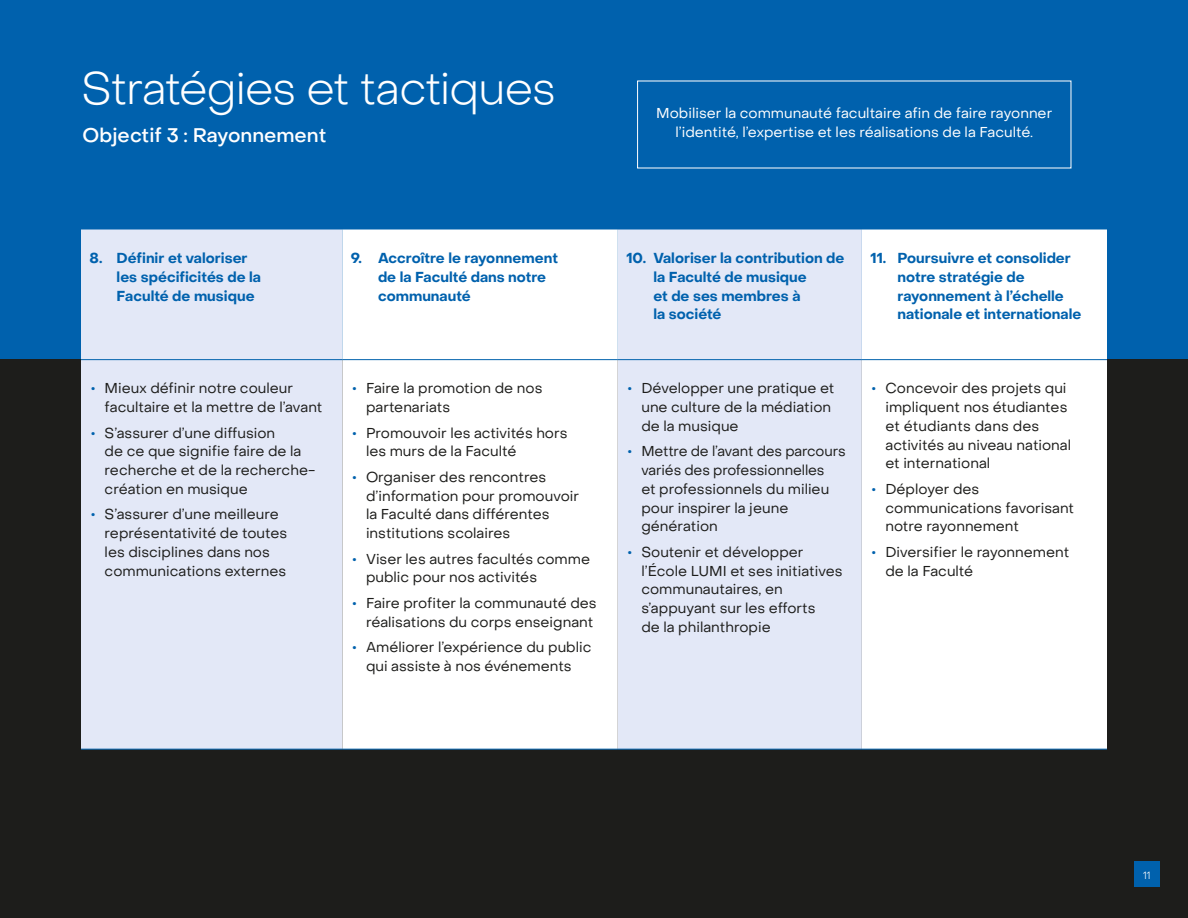
<style>
.page{position:relative;width:1188px;height:918px;background:#0061ad}
.page>*{position:absolute;margin:0;border:0;box-sizing:border-box;transform-origin:0 0}
.t1{font:300 45px "PP Object Sans";letter-spacing:-.025em;color:#fff}
.t2{font:500 19.5px "PP Object Sans";color:#fff}
.t3{font:14.25px/18.8px "PP Object Sans";color:#1d1d1b}
.t4{font:700 14.25px/18.8px "PP Object Sans";color:#0061ad}
.t5{font:14.25px/18.8px "PP Object Sans";color:#fff;text-align:center}
.t6{font:300 10.5px "PP Object Sans";color:#fff}
.s1{font-weight:700;color:#0061ad}
</style>
<div class="page">
<div style="left:0;top:360px;width:1188px;height:558px;background:#1d1d1b"></div>
<div style="left:81px;top:230px;width:261px;height:519px;background:#e3e8f7"></div>
<svg style="left:342px;top:230px;width:765px;height:519px;background:#f5f6fb"></svg>
<hr style="left:81px;top:359px;width:261px;height:1px;background:#0061ad">
<hr style="left:342px;top:359px;width:276px;height:1px;background:#0061ad">
<hr style="left:618px;top:359px;width:244px;height:1px;background:#0061ad">
<hr style="left:862px;top:359px;width:245px;height:1px;background:#0061ad">
<hr style="left:81px;top:749px;width:261px;height:1px;background:#0061ad">
<hr style="left:342px;top:749px;width:276px;height:1px;background:#0061ad">
<hr style="left:618px;top:749px;width:244px;height:1px;background:#0061ad">
<hr style="left:862px;top:749px;width:245px;height:1px;background:#0061ad">
<div style="left:1134px;top:861px;width:26px;height:26px;background:#0061ad"></div>
<h1 class="t1" style="left:81px;top:62px;width:476px">Stratégies et tactiques</h1>
<h2 class="t2" style="left:83px;top:123px;width:245px">Objectif 3 : Rayonnement</h2>
<p class="t5" style="left:656px;top:104px;width:398px">Mobiliser la communauté facultaire afin de faire rayonner l’identité, l’expertise et les réalisations de la Faculté.</p>
<p class="t4" style="left:117px;top:249px;width:146px;text-indent:-27px">8. Définir et valoriser les spécificités de la<br>Faculté de musique</p>
<p class="t4" style="left:378px;top:249px;width:182px;text-indent:-27px">9. Accroître le rayonnement de la Faculté dans notre communauté</p>
<p class="t4" style="left:653px;top:249px;width:192px;text-indent:-27px">10. Valoriser la contribution de la Faculté de musique<br>et de ses membres à<br>la société</p>
<p class="t4" style="left:898px;top:249px;width:185px;text-indent:-27px">11. Poursuivre et consolider notre stratégie de rayonnement à l’échelle nationale et internationale</p>
<p class="t3" style="left:105px;top:379px;width:219px;text-indent:-13px"><span class="s1">•</span> Mieux définir notre couleur facultaire et la mettre de l’avant</p>
<p class="t3" style="left:105px;top:423px;width:212px;text-indent:-13px"><span class="s1">•</span> S’assurer d’une diffusion<br>de ce que signifie faire de la recherche et de la recherche&shy;création en musique</p>
<p class="t3" style="left:105px;top:505px;width:184px;text-indent:-13px"><span class="s1">•</span> S’assurer d’une meilleure représentativité de toutes les disciplines dans nos communications externes</p>
<p class="t3" style="left:366px;top:379px;width:178px;text-indent:-13px"><span class="s1">•</span> Faire la promotion de nos partenariats</p>
<p class="t3" style="left:366px;top:423px;width:203px;text-indent:-13px"><span class="s1">•</span> Promouvoir les activités hors les murs de la Faculté</p>
<p class="t3" style="left:366px;top:468px;width:215px;text-indent:-13px"><span class="s1">•</span> Organiser des rencontres d’information pour promouvoir la Faculté dans différentes institutions scolaires</p>
<p class="t3" style="left:366px;top:549px;width:226px;text-indent:-13px"><span class="s1">•</span> Viser les autres facultés comme public pour nos activités</p>
<p class="t3" style="left:353px;top:594px;width:246px;text-align:right"><span class="s1">•</span> Faire profiter la communauté des réalisations du corps enseignant</p>
<p class="t3" style="left:353px;top:638px;width:240px;text-align:center"><span class="s1">•</span> Améliorer l’expérience du public qui assiste à nos événements</p>
<p class="t3" style="left:641px;top:379px;width:195px;text-indent:-13px"><span class="s1">•</span> Développer une pratique et une culture de la médiation de la musique</p>
<p class="t3" style="left:641px;top:442px;width:206px;text-indent:-13px"><span class="s1">•</span> Mettre de l’avant des parcours variés des professionnelles<br>et professionnels du milieu pour inspirer la jeune génération</p>
<p class="t3" style="left:641px;top:542px;width:203px;text-indent:-13px"><span class="s1">•</span> Soutenir et développer l’École LUMI et ses initiatives communautaires, en s’appuyant sur les efforts<br>de la philanthropie</p>
<p class="t3" style="left:885px;top:379px;width:187px;text-indent:-13px"><span class="s1">•</span> Concevoir des projets qui impliquent nos étudiantes et étudiants dans des activités au niveau national et international</p>
<p class="t3" style="left:885px;top:480px;width:190px;text-indent:-13px"><span class="s1">•</span> Déployer des communications favorisant notre rayonnement</p>
<p class="t3" style="left:885px;top:543px;width:185px;text-indent:-13px"><span class="s1">•</span> Diversifier le rayonnement de la Faculté</p>
<p class="t6" style="left:1143px;top:869px;width:9px">11</p>
</div>
